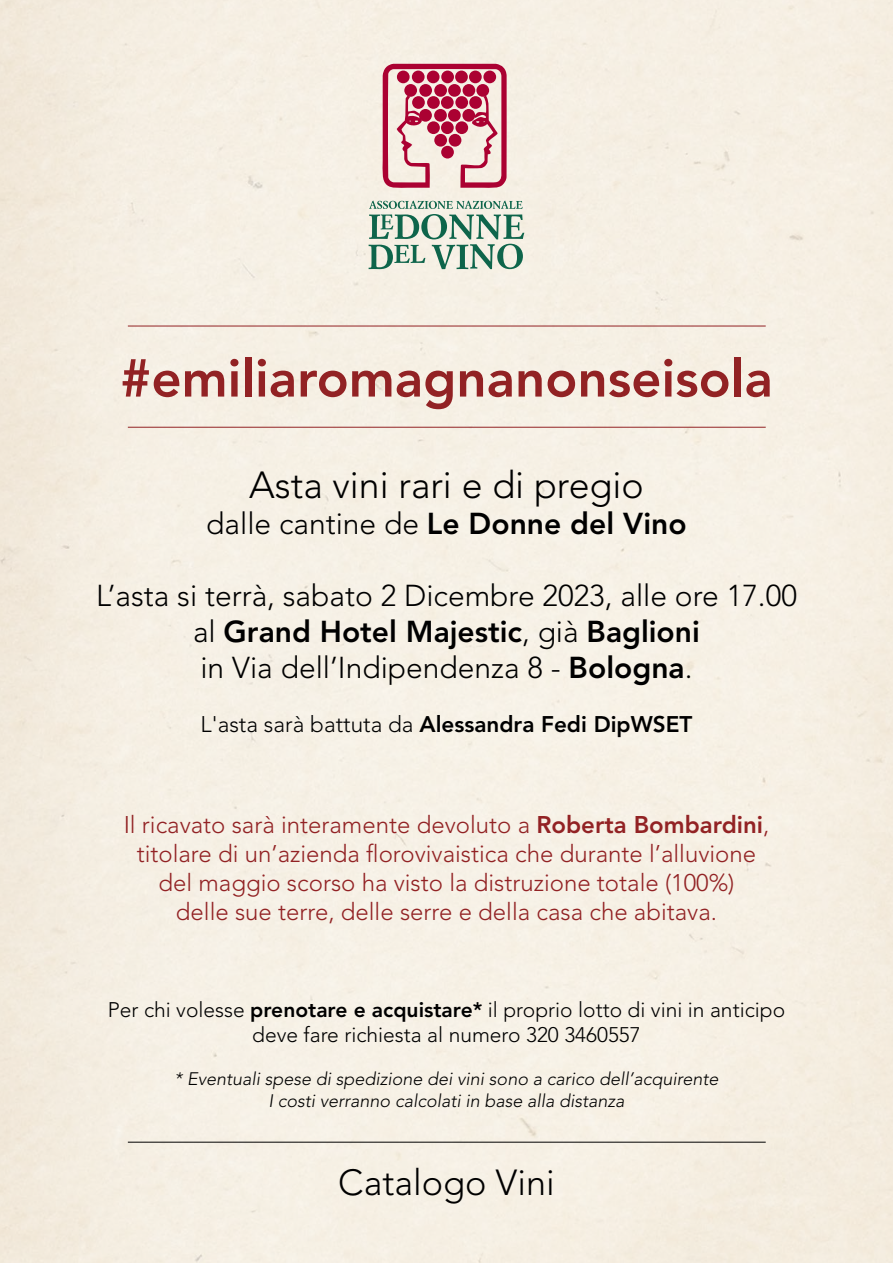
<style>
.page{position:relative;width:893px;height:1263px;background:#fff}
.page>*{position:absolute;margin:0;border:0;box-sizing:border-box;transform-origin:0 0}
.t1{font:800 52.8px "Avenir LT Std";color:#922224}
.t2{font:300 37.5px "Avenir LT Std";color:#000}
.t3{font:300 36px "Avenir LT Std";color:#000}
.t4{font:300 30px/36px "Avenir LT Std";color:#000;text-align:center}
.t5{font:300 24px/28.8px "Avenir LT Std";color:#922224;text-align:center}
.t6{font:800 22.5px "Avenir LT Std";color:#000}
.t7{font:300 21px/25.2px "Avenir LT Std";color:#000;text-align:center}
.t8{font:italic 300 18px/21.6px "Avenir LT Std";color:#000;text-align:center}
.s1{font-weight:800}
.s2{font-weight:300}
</style>
<div class="page">
<svg style="left:369px;top:201px;width:155px;height:68px;background:#afc5b5"></svg>
<svg style="left:381px;top:64px;width:126px;height:125px;background:#e0acb1"></svg>
<div style="left:397px;top:71px;width:13px;height:12px;background:#ab0132;border-radius:50%"></div>
<div style="left:412px;top:71px;width:13px;height:12px;background:#ab0132;border-radius:50%"></div>
<div style="left:427px;top:71px;width:13px;height:12px;background:#ab0132;border-radius:50%"></div>
<div style="left:441px;top:71px;width:13px;height:12px;background:#ab0132;border-radius:50%"></div>
<div style="left:455px;top:71px;width:13px;height:12px;background:#ab0132;border-radius:50%"></div>
<div style="left:469px;top:71px;width:13px;height:12px;background:#ab0132;border-radius:50%"></div>
<div style="left:404px;top:84px;width:13px;height:13px;background:#ab0132;border-radius:50%"></div>
<div style="left:419px;top:84px;width:13px;height:13px;background:#ab0132;border-radius:50%"></div>
<div style="left:434px;top:84px;width:13px;height:13px;background:#ab0132;border-radius:50%"></div>
<div style="left:448px;top:84px;width:13px;height:13px;background:#ab0132;border-radius:50%"></div>
<div style="left:463px;top:84px;width:12px;height:13px;background:#ab0132;border-radius:50%"></div>
<div style="left:476px;top:84px;width:13px;height:13px;background:#ab0132;border-radius:50%"></div>
<div style="left:412px;top:96px;width:13px;height:13px;background:#ab0132;border-radius:50%"></div>
<div style="left:427px;top:96px;width:13px;height:13px;background:#ab0132;border-radius:50%"></div>
<div style="left:441px;top:96px;width:13px;height:13px;background:#ab0132;border-radius:50%"></div>
<div style="left:455px;top:96px;width:13px;height:13px;background:#ab0132;border-radius:50%"></div>
<div style="left:469px;top:96px;width:13px;height:13px;background:#ab0132;border-radius:50%"></div>
<div style="left:419px;top:109px;width:13px;height:13px;background:#ab0132;border-radius:50%"></div>
<div style="left:434px;top:109px;width:13px;height:13px;background:#ab0132;border-radius:50%"></div>
<div style="left:448px;top:109px;width:13px;height:13px;background:#ab0132;border-radius:50%"></div>
<div style="left:462px;top:109px;width:13px;height:13px;background:#ab0132;border-radius:50%"></div>
<div style="left:427px;top:121px;width:13px;height:13px;background:#ab0132;border-radius:50%"></div>
<div style="left:441px;top:121px;width:13px;height:13px;background:#ab0132;border-radius:50%"></div>
<div style="left:455px;top:121px;width:13px;height:13px;background:#ab0132;border-radius:50%"></div>
<div style="left:434px;top:134px;width:13px;height:13px;background:#ab0132;border-radius:50%"></div>
<div style="left:449px;top:134px;width:12px;height:13px;background:#ab0132;border-radius:50%"></div>
<div style="left:441px;top:146px;width:13px;height:13px;background:#ab0132;border-radius:50%"></div>
<div style="left:483px;top:71px;width:13px;height:12px;background:#ab0132;border-radius:50%"></div>
<hr style="left:128px;top:1142px;width:638px;height:1px;background:#000">
<hr style="left:128px;top:326px;width:638px;height:1px;background:#922224">
<hr style="left:128px;top:427px;width:638px;height:1px;background:#922224">
<h1 class="t1" style="left:120px;top:347px;width:654px">#emiliaromagnanonseisola</h1>
<h2 class="t2" style="left:249px;top:463px;width:396px">Asta vini rari e di pregio</h2>
<p class="t4" style="left:206px;top:506px;width:482px">dalle cantine de <span class="s1">Le Donne del Vino</span></p>
<p class="t4" style="left:96px;top:578px;width:702px">L’asta si terrà, sabato 2 Dicembre 2023, alle ore 17.00 al <span class="s1">Grand Hotel Majestic</span>, già <span class="s1">Baglioni<br></span>in Via dell’Indipendenza 8 - <span class="s1">Bologna</span>.</p>
<p class="t6" style="left:201px;top:711px;width:493px"><span class="s2">L'asta sarà battuta da</span> Alessandra Fedi DipWSET</p>
<p class="t5" style="left:124px;top:810px;width:647px">Il ricavato sarà interamente devoluto a <span class="s1">Roberta Bombardini</span>, titolare di un’azienda florovivaistica che durante l’alluvione del maggio scorso ha visto la distruzione totale (100%)<br>delle sue terre, delle serre e della casa che abitava.</p>
<p class="t7" style="left:108px;top:997px;width:679px">Per chi volesse <span class="s1">prenotare e acquistare*</span> il proprio lotto di vini in anticipo deve fare richiesta al numero 320 3460557</p>
<p class="t8" style="left:175px;top:1068px;width:545px">* Eventuali spese di spedizione dei vini sono a carico dell’acquirente<br>I costi verranno calcolati in base alla distanza</p>
<h3 class="t3" style="left:338px;top:1161px;width:218px">Catalogo Vini</h3>
</div>
